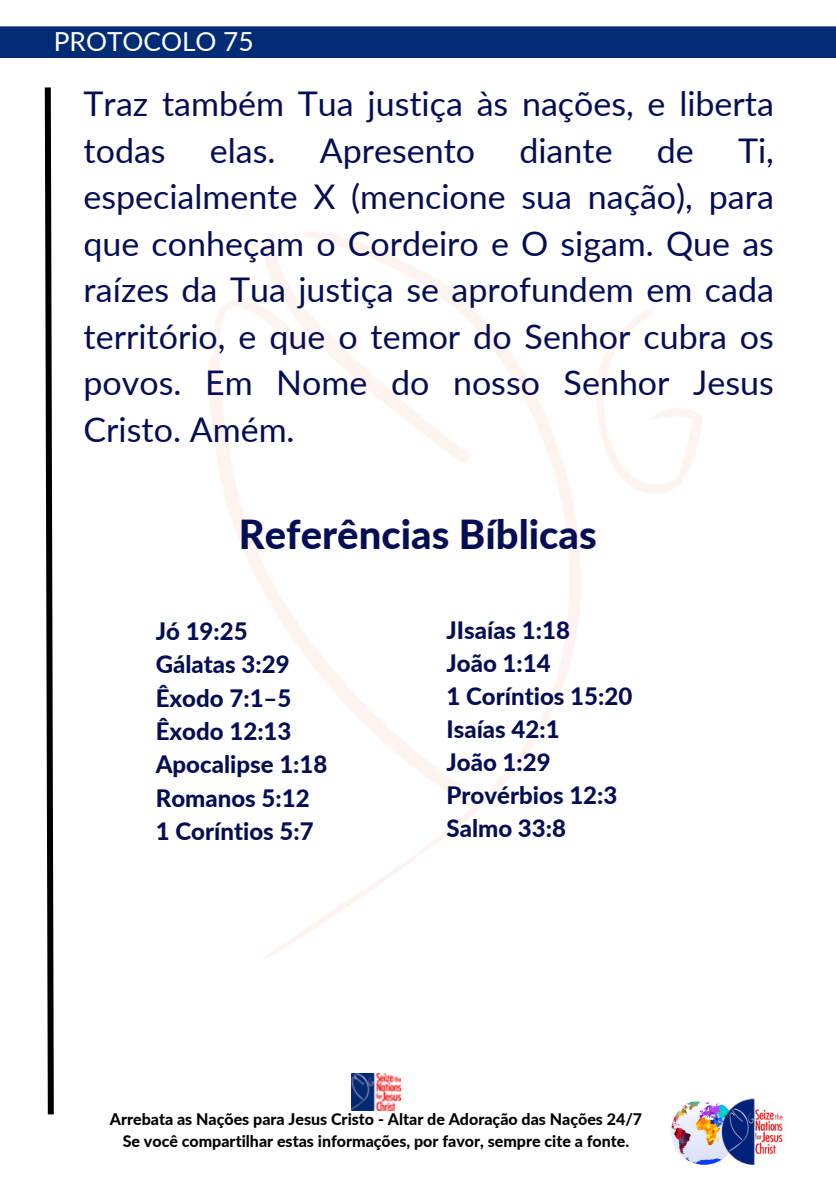
<style>
.page{position:relative;width:836px;height:1196px;background:#fff}
.page>*{position:absolute;margin:0;border:0;box-sizing:border-box;transform-origin:0 0}
.t1{font:800 40px "Lato";color:#050e54}
.t2{font:34px/46.4px "Lato";color:#050e54}
.t3{font:26.2px "Lato";color:#fff}
.t4{font:800 24px/33.4px "Lato";color:#050e54}
.t5{font:800 16px "Lato";color:#000}
</style>
<div class="page">
<div style="left:0;top:26px;width:836px;height:32px;background:#042b75"></div>
<svg style="left:44px;top:87px;width:10px;height:1028px"></svg>
<img style="left:671px;top:1098px;width:66px;height:66px;border-radius:50%">
<img style="left:717px;top:1098px;width:66px;height:68px">
<img style="left:351px;top:1073px;width:50px;height:37px">
<h3 class="t3" style="left:54px;top:25px;width:201px">PROTOCOLO 75</h3>
<h1 class="t2" style="left:84px;top:80px;width:692px">Traz também Tua justiça às nações, e liberta todas</h1>
<h1 class="t2" style="left:210px;top:126px;width:67px">elas.</h1>
<h1 class="t2" style="left:320px;top:126px;width:157px">Apresento</h1>
<h1 class="t2" style="left:519px;top:126px;width:95px">diante</h1>
<h1 class="t2" style="left:656px;top:126px;width:38px">de</h1>
<h1 class="t2" style="left:84px;top:126px;width:692px;text-align:justify;text-indent:654px">Ti, especialmente X (mencione sua nação), para que conheçam o Cordeiro e O sigam. Que as raízes da Tua justiça se aprofundem em cada território, e que o temor do Senhor cubra os povos. Em Nome do nosso Senhor Jesus Cristo. Amém.</h1>
<p class="t1" style="left:239px;top:509px;width:359px">Referências Bíblicas</p>
<p class="t4" style="left:156px;top:614px;width:173px">Jó 19:25<br>Gálatas 3:29<br>Êxodo 7:1–5<br>Êxodo 12:13<br>Apocalipse 1:18<br>Romanos 5:12<br>1 Coríntios 5:7</p>
<p class="t4" style="left:446px;top:613px;width:187px">JIsaías 1:18<br>João 1:14<br>1 Coríntios 15:20<br>Isaías 42:1<br>João 1:29<br>Provérbios 12:3<br>Salmo 33:8</p>
<h4 class="t5" style="left:110px;top:1109px;width:534px">Arrebata as Nações para Jesus Cristo - Altar de Adoração das Nações 24/7</h4>
<h4 class="t5" style="left:123px;top:1131px;width:508px">Se você compartilhar estas informações, por favor, sempre cite a fonte.</h4>
</div>
